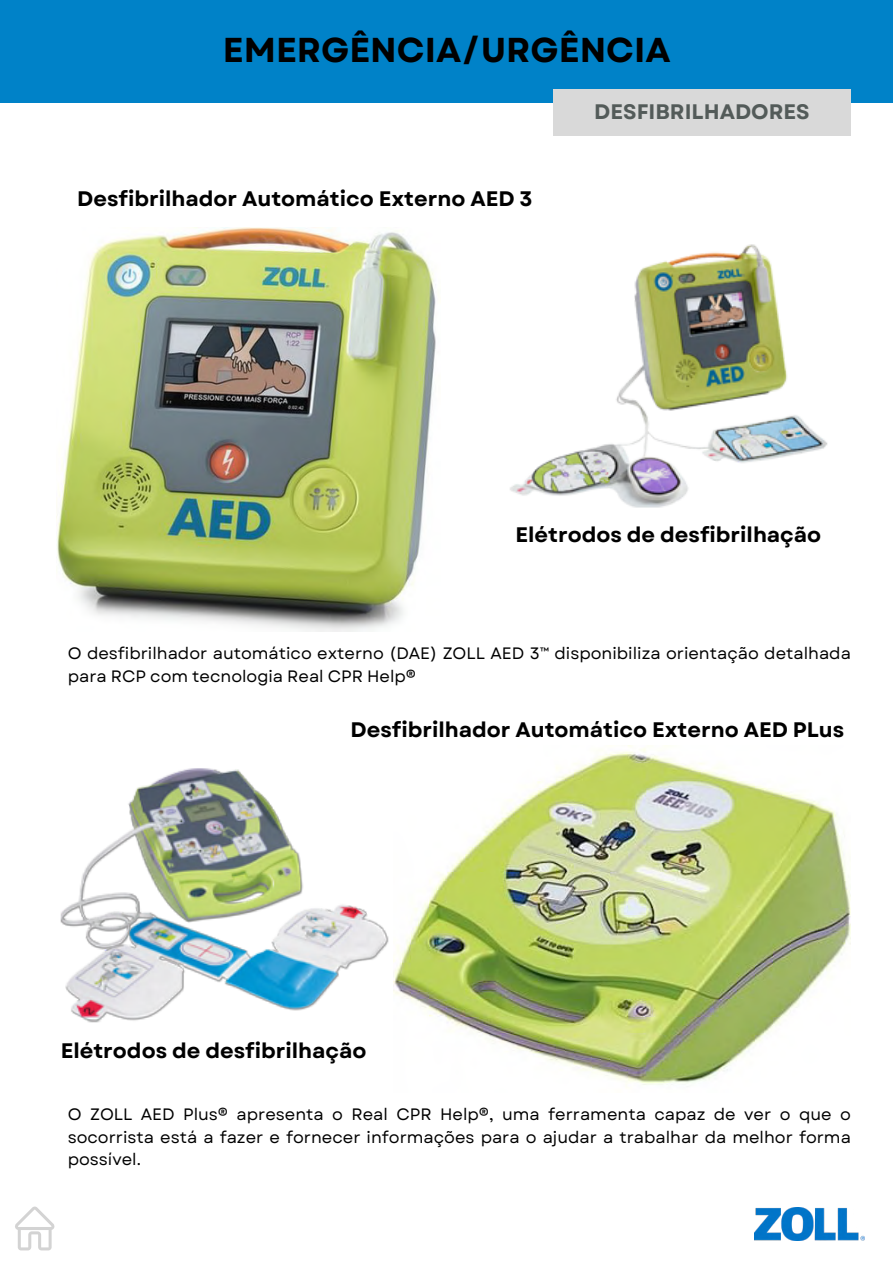
<style>
.page{position:relative;width:893px;height:1264px;background:#fff}
.page>*{position:absolute;margin:0;border:0;box-sizing:border-box;transform-origin:0 0}
.t1{font:700 34.5px "Garet";color:#000}
.t2{font:700 21px "Garet";color:#000}
.t3{font:700 21px "Garet";color:#535b59}
.t4{font:16.5px/22.5px "Garet";color:#000}
</style>
<div class="page">
<img style="left:57px;top:227px;width:379px;height:404px">
<img style="left:393px;top:746px;width:457px;height:339px">
<img style="left:510px;top:244px;width:318px;height:264px">
<img style="left:60px;top:768px;width:329px;height:255px">
<img style="left:754px;top:1207px;width:110px;height:33px">
<div style="left:0;top:0;width:892px;height:102px;background:#0082c8"></div>
<div style="left:553px;top:89px;width:297px;height:47px;background:#d9d9d9"></div>
<svg style="left:15px;top:1206px;width:40px;height:44px"></svg>
<h1 class="t1" style="left:223px;top:25px;width:449px">EMERGÊNCIA/URGÊNCIA</h1>
<p class="t3" style="left:594px;top:96px;width:217px">DESFIBRILHADORES</p>
<p class="t2" style="left:77px;top:183px;width:457px">Desfibrilhador Automático Externo AED 3</p>
<p class="t2" style="left:515px;top:519px;width:307px">Elétrodos de desfibrilhação</p>
<p class="t4" style="left:68px;top:642px;width:784px">O desfibrilhador automático externo (DAE) ZOLL AED 3™ disponibiliza orientação detalhada para RCP com tecnologia Real CPR Help®</p>
<p class="t2" style="left:350px;top:714px;width:495px">Desfibrilhador Automático Externo AED PLus</p>
<p class="t2" style="left:61px;top:1035px;width:307px">Elétrodos de desfibrilhação</p>
<p class="t4" style="left:68px;top:1103px;width:784px;text-align:justify">O ZOLL AED Plus® apresenta o Real CPR Help®, uma ferramenta capaz de ver o que o socorrista está a fazer e fornecer informações para o ajudar a trabalhar da melhor forma possível.</p>
</div>
